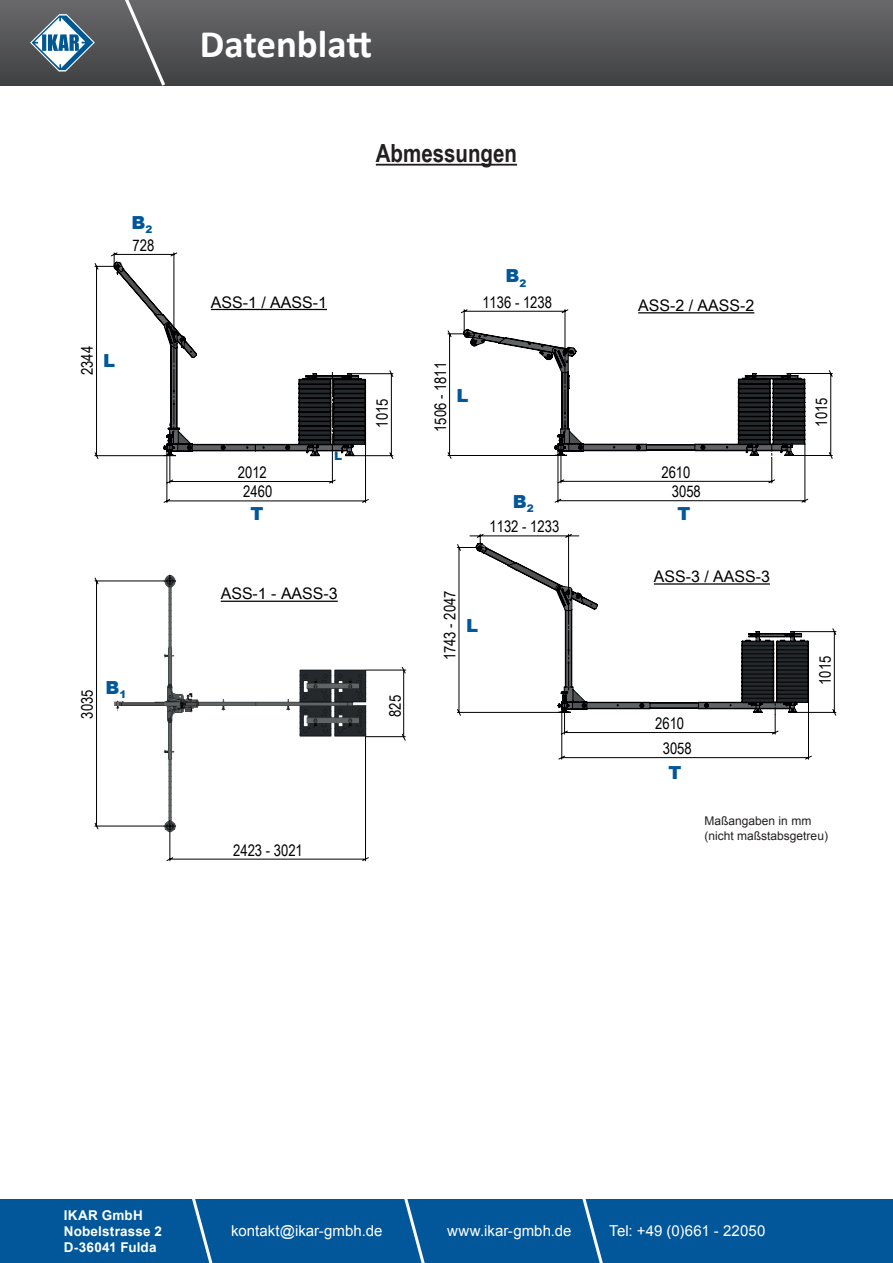
<style>
.page{position:relative;width:893px;height:1263px;background:#fff}
.page>*{position:absolute;margin:0;border:0;box-sizing:border-box;transform-origin:0 0}
.t1{font:700 39px "Calibri";color:#fff}
.t2{font:700 25.05px "Arial Narrow";color:#231f20}
.t3{font:900 18px "Arial";color:#01579a}
.t4{font:15.9px/25px "Arial Narrow";color:#000002;text-align:center}
.t5{font:15.9px "Arial";color:#000002}
.t6{font:15px "Arial";color:#fff}
.t7{font:700 13.5px/16.2px "Arial";letter-spacing:.015em;color:#fff}
.t8{font:12px/14.4px "Arial";color:#231f20}
.t9{font:900 12px "Arial";color:#01579a}
</style>
<div class="page">
<div style="left:0;top:0;width:893px;height:85px;background:linear-gradient(to bottom,#69696c,#404142)"></div>
<svg style="left:117px;top:0;width:51px;height:86px"></svg>
<svg style="left:30px;top:14px;width:65px;height:58px"></svg>
<hr style="left:376px;top:164px;width:141px;height:2px;background:#231f20">
<div style="left:0;top:1199px;width:893px;height:64px;background:#01579a"></div>
<svg style="left:192px;top:1199px;width:21px;height:64px"></svg>
<svg style="left:404px;top:1199px;width:21px;height:64px"></svg>
<svg style="left:582px;top:1199px;width:21px;height:64px"></svg>
<svg style="left:95px;top:370px;width:737px;height:459px"></svg>
<svg style="left:113px;top:262px;width:253px;height:194px"></svg>
<svg style="left:463px;top:329px;width:342px;height:129px"></svg>
<svg style="left:475px;top:542px;width:334px;height:171px"></svg>
<hr style="left:403px;top:669px;width:1px;height:68px;background:#000002">
<hr style="left:366px;top:670px;width:40px;height:1px;background:#000002">
<hr style="left:366px;top:736px;width:39px;height:1px;background:#000002">
<svg style="left:402px;top:667px;width:3px;height:6px"></svg>
<svg style="left:402px;top:734px;width:3px;height:6px"></svg>
<p class="t3" style="left:131px;top:209px;width:22px">B<sub>2</sub></p>
<p class="t4" style="left:133px;top:232px;width:23px">728</p>
<p class="t4" style="left:74px;top:375px;width:31px;rotate:-90deg">2344</p>
<p class="t3" style="left:103px;top:347px;width:14px">L</p>
<p class="t4" style="left:74px;top:719px;width:31px;rotate:-90deg">3035</p>
<p class="t3" style="left:106px;top:674px;width:22px">B<sub>1</sub></p>
<h1 class="t1" style="left:200px;top:19px;width:174px">Datenblatt</h1>
<h2 class="t2" style="left:376px;top:134px;width:143px">Abmessungen</h2>
<p class="t5" style="left:211px;top:291px;width:118px">ASS-1 / AASS-1</p>
<p class="t4" style="left:238px;top:459px;width:31px">2012</p>
<p class="t4" style="left:243px;top:479px;width:31px">2460</p>
<p class="t3" style="left:251px;top:500px;width:14px">T</p>
<p class="t9" style="left:334px;top:447px;width:10px">L</p>
<p class="t5" style="left:221px;top:582px;width:118px">ASS-1 - AASS-3</p>
<p class="t4" style="left:369px;top:428px;width:31px;rotate:-90deg">1015</p>
<p class="t4" style="left:382px;top:717px;width:23px;rotate:-90deg">825</p>
<p class="t3" style="left:505px;top:263px;width:22px">B<sub>2</sub></p>
<p class="t4" style="left:482px;top:289px;width:71px">1136 - 1238</p>
<p class="t4" style="left:427px;top:432px;width:71px;rotate:-90deg">1506 - 1811</p>
<p class="t3" style="left:456px;top:382px;width:14px">L</p>
<p class="t3" style="left:513px;top:488px;width:22px">B<sub>2</sub></p>
<p class="t4" style="left:489px;top:514px;width:71px">1132 - 1233</p>
<p class="t4" style="left:437px;top:660px;width:71px;rotate:-90deg">1743 - 2047</p>
<p class="t3" style="left:466px;top:613px;width:14px">L</p>
<p class="t4" style="left:233px;top:837px;width:71px">2423 - 3021</p>
<p class="t5" style="left:638px;top:294px;width:118px">ASS-2 / AASS-2</p>
<p class="t4" style="left:661px;top:459px;width:31px">2610</p>
<p class="t4" style="left:672px;top:478px;width:31px">3058</p>
<p class="t3" style="left:677px;top:501px;width:14px">T</p>
<p class="t5" style="left:654px;top:565px;width:118px">ASS-3 / AASS-3</p>
<p class="t4" style="left:655px;top:710px;width:38px">2610<br>3058</p>
<p class="t3" style="left:669px;top:759px;width:14px">T</p>
<p class="t4" style="left:808px;top:427px;width:31px;rotate:-90deg">1015</p>
<p class="t4" style="left:812px;top:685px;width:31px;rotate:-90deg">1015</p>
<p class="t8" style="left:705px;top:814px;width:125px">Maßangaben in mm (nicht maßstabsgetreu)</p>
<p class="t7" style="left:64px;top:1207px;width:100px">IKAR GmbH<br>Nobelstrasse 2<br>D-36041 Fulda</p>
<p class="t6" style="left:231px;top:1221px;width:153px">kontakt@ikar-gmbh.de</p>
<p class="t6" style="left:447px;top:1221px;width:126px">www.ikar-gmbh.de</p>
<p class="t6" style="left:609px;top:1221px;width:158px">Tel: +49 (0)661 - 22050</p>
</div>
